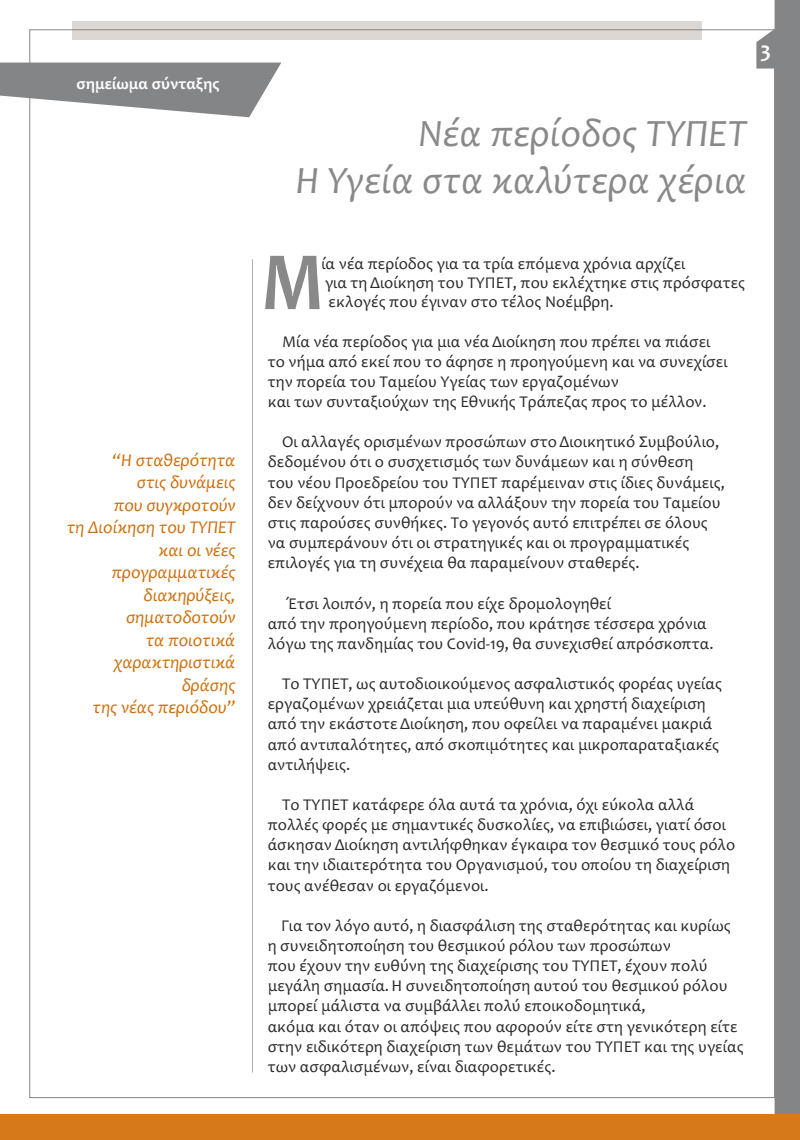
<style>
.page{position:relative;width:800px;height:1140px;background:#fff}
.page>*{position:absolute;margin:0;border:0;box-sizing:border-box;transform-origin:0 0}
.t1{font:700 83.7px "Candara";color:#898989;scale:.86 1}
.t2{font:italic 39px/47px "Candara";color:#898989;text-align:right}
.t3{font:700 22.2px "Candara";color:#fefefe}
.t4{font:italic 18px/22.5px "Candara";letter-spacing:-.01em;color:#cf6e0c;text-align:right}
.t5{font:16.5px/20.1px "Candara";color:#2b2a29}
.t6{font:700 16.5px "Candara";color:#fefefe}
</style>
<div class="page">
<div style="left:72px;top:21px;width:629px;height:19px;background:#dcd7d3"></div>
<svg style="left:756px;top:0;width:43px;height:1114px;fill:#848587"></svg>
<div style="left:0;top:1114px;width:799px;height:26px;background:#d6791a"></div>
<svg style="left:0;top:63px;width:281px;height:54px"></svg>
<hr style="left:252px;top:259px;width:1px;height:813px;background:#b2b3b3">
<p class="t6" style="left:76px;top:77px;width:144px">σημείωμα σύνταξης</p>
<p class="t4" style="left:67px;top:450px;width:170px">“Η σταθερότητα<br>στις δυνάμεις<br>που συγκροτούν<br>τη Διοίκηση του ΤΥΠΕΤ και οι νέες προγραμματικές διακηρύξεις, σηματοδοτούν<br>τα ποιοτικά χαρακτηριστικά δράσης<br>της νέας περιόδου”</p>
<h3 class="t3" style="left:760px;top:41px;width:12px">3</h3>
<h2 class="t2" style="left:296px;top:114px;width:452px">Νέα περίοδος ΤΥΠΕΤ<br>Η Υγεία στα καλύτερα χέρια</h2>
<h1 class="t1" style="left:261px;top:248px;width:74px">Μ</h1>
<p class="t5" style="left:321px;top:256px;width:425px;line-height:19.2px">ία νέα περίοδος για τα τρία επόμενα χρόνια αρχίζει<br>για τη Διοίκηση του ΤΥΠΕΤ, που εκλέχτηκε στις πρόσφατες εκλογές που έγιναν στο τέλος Νοέμβρη.</p>
<p class="t5" style="left:267px;top:333px;width:461px;text-indent:14px">Μία νέα περίοδος για μια νέα Διοίκηση που πρέπει να πιάσει το νήμα από εκεί που το άφησε η προηγούμενη και να συνεχίσει την πορεία του Ταμείου Υγείας των εργαζομένων<br>και των συνταξιούχων της Εθνικής Τράπεζας προς το μέλλον.</p>
<p class="t5" style="left:267px;top:433px;width:458px;text-indent:14px">Οι αλλαγές ορισμένων προσώπων στο Διοικητικό Συμβούλιο, δεδομένου ότι ο συσχετισμός των δυνάμεων και η σύνθεση<br>του νέου Προεδρείου του ΤΥΠΕΤ παρέμειναν στις ίδιες δυνάμεις, δεν δείχνουν ότι μπορούν να αλλάξουν την πορεία του Ταμείου στις παρούσες συνθήκες. Το γεγονός αυτό επιτρέπει σε όλους να συμπεράνουν ότι οι στρατηγικές και οι προγραμματικές επιλογές για τη συνέχεια θα παραμείνουν σταθερές.</p>
<p class="t5" style="left:267px;top:595px;width:447px;text-indent:18px">Έτσι λοιπόν, η πορεία που είχε δρομολογηθεί<br>από την προηγούμενη περίοδο, που κράτησε τέσσερα χρόνια λόγω της πανδημίας του Covid-19, θα συνεχισθεί απρόσκοπτα.</p>
<p class="t5" style="left:267px;top:675px;width:456px;text-indent:14px">Το ΤΥΠΕΤ, ως αυτοδιοικούμενος ασφαλιστικός φορέας υγείας εργαζομένων χρειάζεται μια υπεύθυνη και χρηστή διαχείριση από την εκάστοτε Διοίκηση, που οφείλει να παραμένει μακριά από αντιπαλότητες, από σκοπιμότητες και μικροπαραταξιακές αντιλήψεις.</p>
<p class="t5" style="left:267px;top:796px;width:469px;text-indent:14px">Το ΤΥΠΕΤ κατάφερε όλα αυτά τα χρόνια, όχι εύκολα αλλά πολλές φορές με σημαντικές δυσκολίες, να επιβιώσει, γιατί όσοι άσκησαν Διοίκηση αντιλήφθηκαν έγκαιρα τον θεσμικό τους ρόλο και την ιδιαιτερότητα του Οργανισμού, του οποίου τη διαχείριση τους ανέθεσαν οι εργαζόμενοι.</p>
<p class="t5" style="left:267px;top:917px;width:477px;text-indent:13px">Για τον λόγο αυτό, η διασφάλιση της σταθερότητας και κυρίως η συνειδητοποίηση του θεσμικού ρόλου των προσώπων<br>που έχουν την ευθύνη της διαχείρισης του ΤΥΠΕΤ, έχουν πολύ μεγάλη σημασία. Η συνειδητοποίηση αυτού του θεσμικού ρόλου μπορεί μάλιστα να συμβάλλει πολύ εποικοδομητικά,<br>ακόμα και όταν οι απόψεις που αφορούν είτε στη γενικότερη είτε στην ειδικότερη διαχείριση των θεμάτων του ΤΥΠΕΤ και της υγείας των ασφαλισμένων, είναι διαφορετικές.</p>
</div>
